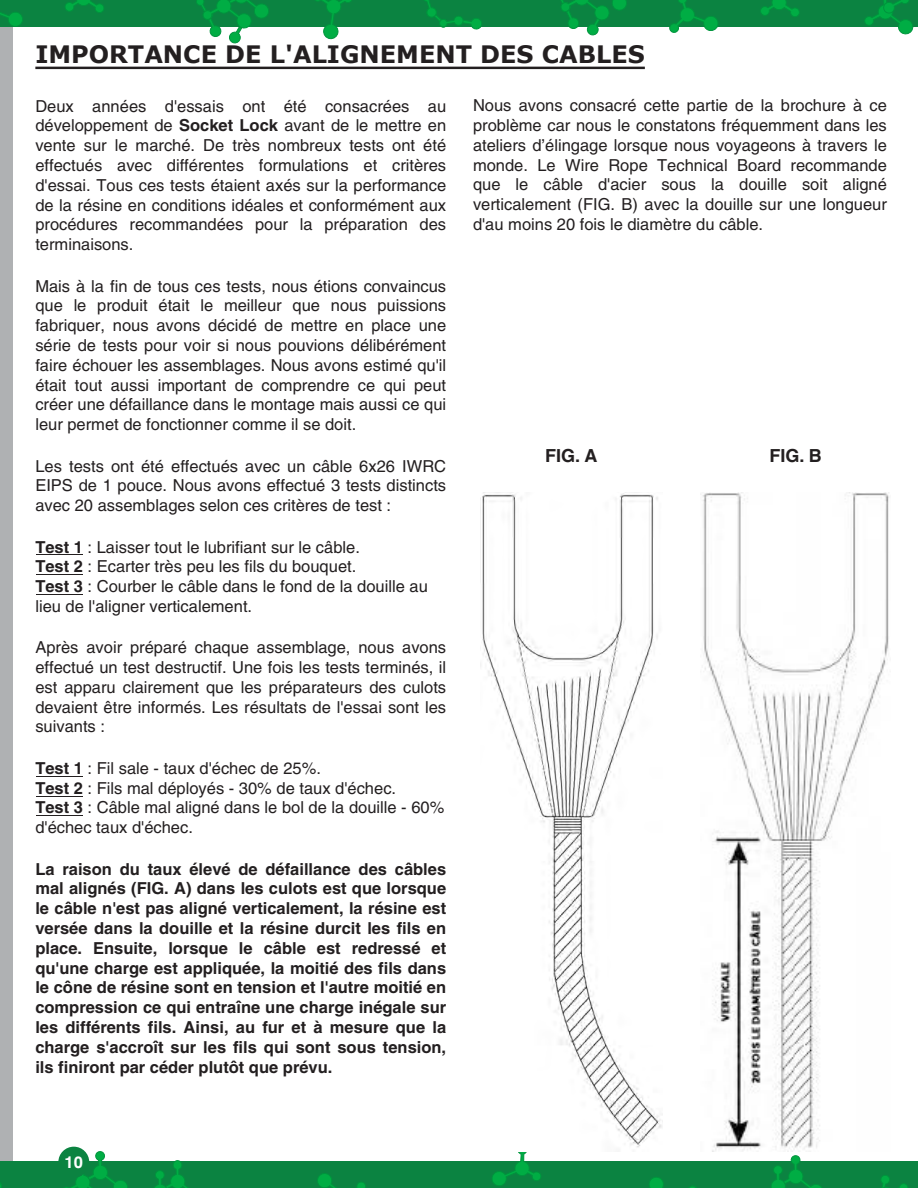
<style>
.page{position:relative;width:918px;height:1188px;background:#fff}
.page>*{position:absolute;margin:0;border:0;box-sizing:border-box;transform-origin:0 0}
.t1{font:700 24px "Verdana";color:#231f20}
.t2{font:700 18px "Helvetica LT";color:#231f20}
.t3{font:16.5px/19.8px "Helvetica LT Std";color:#231f20;text-align:justify}
.t4{font:700 16.5px/19.8px "Helvetica LT Std";color:#231f20;text-align:justify}
.t5{font:700 16.5px "Helvetica LT";color:#fff}
.s1{font-weight:700}
</style>
<div class="page">
<div style="left:0;top:0;width:14px;height:1188px;background:#afb1b3"></div>
<div style="left:0;top:1161px;width:918px;height:27px;background:#0b8341"></div>
<div style="left:0;top:0;width:918px;height:27px;background:#0b8341"></div>
<svg style="left:315px;top:0;width:37px;height:39px"></svg>
<svg style="left:864px;top:0;width:50px;height:35px"></svg>
<svg style="left:424px;top:0;width:58px;height:30px"></svg>
<svg style="left:560px;top:0;width:67px;height:36px"></svg>
<svg style="left:669px;top:0;width:49px;height:33px"></svg>
<svg style="left:760px;top:0;width:40px;height:17px"></svg>
<svg style="left:196px;top:0;width:73px;height:44px"></svg>
<svg style="left:0;top:12px;width:23px;height:18px"></svg>
<svg style="left:65px;top:0;width:39px;height:13px"></svg>
<svg style="left:492px;top:1152px;width:49px;height:34px"></svg>
<svg style="left:880px;top:1175px;width:28px;height:13px"></svg>
<svg style="left:317px;top:1173px;width:49px;height:15px"></svg>
<svg style="left:771px;top:1155px;width:51px;height:33px"></svg>
<svg style="left:649px;top:1177px;width:48px;height:11px"></svg>
<svg style="left:154px;top:1160px;width:35px;height:28px"></svg>
<svg style="left:61px;top:1151px;width:67px;height:37px"></svg>
<div style="left:58px;top:1147px;width:31px;height:31px;background:#0b8341;border-radius:50%"></div>
<img style="left:700px;top:493px;width:189px;height:659px">
<img style="left:480px;top:493px;width:182px;height:655px">
<hr style="left:35px;top:66px;width:610px;height:3px;background:#231f20">
<hr style="left:36px;top:555px;width:47px;height:1px;background:#231f20">
<hr style="left:36px;top:574px;width:47px;height:1px;background:#231f20">
<hr style="left:36px;top:594px;width:47px;height:1px;background:#231f20">
<hr style="left:36px;top:776px;width:47px;height:1px;background:#231f20">
<hr style="left:36px;top:796px;width:47px;height:1px;background:#231f20">
<hr style="left:36px;top:815px;width:47px;height:1px;background:#231f20">
<p class="t1" style="left:35px;top:38px;width:611px">IMPORTANCE DE L'ALIGNEMENT DES CABLES</p>
<p class="t3" style="left:35px;top:96px;width:412px">Deux années d'essais ont été consacrées au développement de <span class="s1">Socket Lock</span> avant de le mettre en vente sur le marché. De très nombreux tests ont été effectués avec différentes formulations et critères d'essai. Tous ces tests étaient axés sur la performance de la résine en conditions idéales et conformément aux procédures recommandées pour la préparation des terminaisons.</p>
<p class="t3" style="left:35px;top:276px;width:412px">Mais à la fin de tous ces tests, nous étions convaincus que le produit était le meilleur que nous puissions fabriquer, nous avons décidé de mettre en place une série de tests pour voir si nous pouvions délibérément faire échouer les assemblages. Nous avons estimé qu'il était tout aussi important de comprendre ce qui peut créer une défaillance dans le montage mais aussi ce qui leur permet de fonctionner comme il se doit.</p>
<p class="t3" style="left:35px;top:456px;width:412px">Les tests ont été effectués avec un câble 6x26 IWRC EIPS de 1 pouce. Nous avons effectué 3 tests distincts avec 20 assemblages selon ces critères de test :</p>
<p class="t3" style="left:35px;top:537px;width:394px;text-align:left"><span class="s1">Test 1</span> : Laisser tout le lubrifiant sur le câble.<br><span class="s1">Test 2</span> : Ecarter très peu les fils du bouquet.<br><span class="s1">Test 3</span> : Courber le câble dans le fond de la douille au lieu de l'aligner verticalement.</p>
<p class="t3" style="left:35px;top:638px;width:412px">Après avoir préparé chaque assemblage, nous avons effectué un test destructif. Une fois les tests terminés, il est apparu clairement que les préparateurs des culots devaient être informés. Les résultats de l'essai sont les suivants :</p>
<p class="t3" style="left:35px;top:758px;width:411px;text-align:left"><span class="s1">Test 1</span> : Fil sale - taux d'échec de 25%.<br><span class="s1">Test 2</span> : Fils mal déployés - 30% de taux d'échec.<br><span class="s1">Test 3</span> : Câble mal aligné dans le bol de la douille - 60% d'échec taux d'échec.</p>
<p class="t4" style="left:35px;top:859px;width:412px">La raison du taux élevé de défaillance des câbles mal alignés (FIG. A) dans les culots est que lorsque le câble n'est pas aligné verticalement, la résine est versée dans la douille et la résine durcit les fils en place. Ensuite, lorsque le câble est redressé et qu'une charge est appliquée, la moitié des fils dans le cône de résine sont en tension et l'autre moitié en compression ce qui entraîne une charge inégale sur les différents fils. Ainsi, au fur et à mesure que la charge s'accroît sur les fils qui sont sous tension, ils finiront par céder plutôt que prévu.</p>
<p class="t3" style="left:473px;top:95px;width:415px">Nous avons consacré cette partie de la brochure à ce problème car nous le constatons fréquemment dans les ateliers d’élingage lorsque nous voyageons à travers le monde. Le Wire Rope Technical Board recommande que le câble d'acier sous la douille soit aligné verticalement (FIG. B) avec la douille sur une longueur d'au moins 20 fois le diamètre du câble.</p>
<p class="t2" style="left:545px;top:445px;width:54px">FIG. A</p>
<p class="t2" style="left:769px;top:445px;width:54px">FIG. B</p>
<p class="t5" style="left:65px;top:1152px;width:20px">10</p>
</div>
